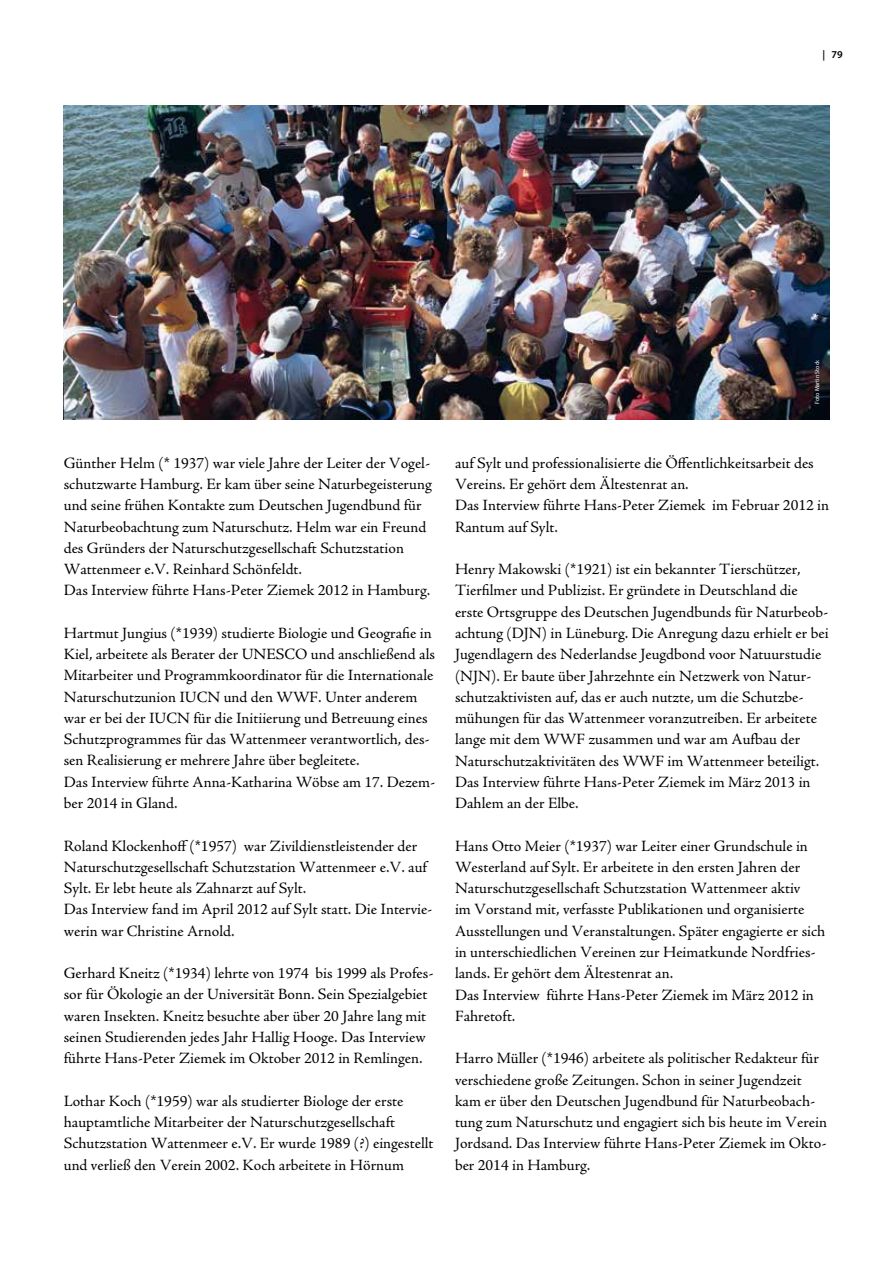
<style>
.page{position:relative;width:893px;height:1263px;background:#fff}
.page>*{position:absolute;margin:0;border:0;box-sizing:border-box;transform-origin:0 0}
.t1{font:15.75px/21.3px "Adobe Jenson Pro";color:#000}
.t2{font:600 10.5px "Myriad Pro";color:#000}
.t3{font:6px "Myriad Pro";color:#fff}
</style>
<div class="page">
<img style="left:64px;top:106px;width:765px;height:314px">
<p class="t2" style="left:822px;top:48px;width:22px">| 79</p>
<p class="t3" style="left:813px;top:404px;width:46px;rotate:-90deg">Foto Martin Stock</p>
<p class="t1" style="left:64px;top:452px;width:369px">Günther Helm (* 1937) war viele Jahre der Leiter der Vogel&shy;schutzwarte Hamburg. Er kam über seine Naturbegeisterung und seine frühen Kontakte zum Deutschen Jugendbund für Naturbeobachtung zum Naturschutz. Helm war ein Freund des Gründers der Naturschutzgesellschaft Schutzstation Wattenmeer e.V. Reinhard Schönfeldt.<br>Das Interview führte Hans-Peter Ziemek 2012 in Hamburg.</p>
<p class="t1" style="left:64px;top:623px;width:373px">Hartmut Jungius (*1939) studierte Biologie und Geografie in Kiel, arbeitete als Berater der UNESCO und anschließend als Mitarbeiter und Programmkoordinator für die Internationale Naturschutzunion IUCN und den WWF. Unter anderem war er bei der IUCN für die Initiierung und Betreuung eines Schutzprogrammes für das Wattenmeer verantwortlich, des&shy;sen Realisierung er mehrere Jahre über begleitete.<br>Das Interview führte Anna-Katharina Wöbse am 17. Dezem&shy;ber 2014 in Gland.</p>
<p class="t1" style="left:64px;top:835px;width:370px">Roland Klockenhoff (*1957) war Zivildienstleistender der Naturschutzgesellschaft Schutzstation Wattenmeer e.V. auf Sylt. Er lebt heute als Zahnarzt auf Sylt.<br>Das Interview fand im April 2012 auf Sylt statt. Die Intervie&shy;werin war Christine Arnold.</p>
<p class="t1" style="left:64px;top:963px;width:371px">Gerhard Kneitz (*1934) lehrte von 1974 bis 1999 als Profes&shy;sor für Ökologie an der Universität Bonn. Sein Spezialgebiet waren Insekten. Kneitz besuchte aber über 20 Jahre lang mit seinen Studierenden jedes Jahr Hallig Hooge. Das Interview führte Hans-Peter Ziemek im Oktober 2012 in Remlingen.</p>
<p class="t1" style="left:64px;top:1090px;width:371px">Lothar Koch (*1959) war als studierter Biologe der erste hauptamtliche Mitarbeiter der Naturschutzgesellschaft Schutzstation Wattenmeer e.V. Er wurde 1989 (?) eingestellt und verließ den Verein 2002. Koch arbeitete in Hörnum</p>
<p class="t1" style="left:455px;top:453px;width:376px">auf Sylt und professionalisierte die Öffentlichkeitsarbeit des Vereins. Er gehört dem Ältestenrat an.<br>Das Interview führte Hans-Peter Ziemek im Februar 2012 in Rantum auf Sylt.</p>
<p class="t1" style="left:455px;top:559px;width:375px">Henry Makowski (*1921) ist ein bekannter Tierschützer, Tierfilmer und Publizist. Er gründete in Deutschland die erste Ortsgruppe des Deutschen Jugendbunds für Naturbeob&shy;achtung (DJN) in Lüneburg. Die Anregung dazu erhielt er bei Jugendlagern des Nederlandse Jeugdbond voor Natuurstudie (NJN). Er baute über Jahrzehnte ein Netzwerk von Natur&shy;schutzaktivisten auf, das er auch nutzte, um die Schutzbe&shy;mühungen für das Wattenmeer voranzutreiben. Er arbeitete lange mit dem WWF zusammen und war am Aufbau der Naturschutzaktivitäten des WWF im Wattenmeer beteiligt.<br>Das Interview führte Hans-Peter Ziemek im März 2013 in Dahlem an der Elbe.</p>
<p class="t1" style="left:455px;top:835px;width:372px">Hans Otto Meier (*1937) war Leiter einer Grundschule in Westerland auf Sylt. Er arbeitete in den ersten Jahren der Naturschutzgesellschaft Schutzstation Wattenmeer aktiv<br>im Vorstand mit, verfasste Publikationen und organisierte Ausstellungen und Veranstaltungen. Später engagierte er sich in unterschiedlichen Vereinen zur Heimatkunde Nordfries&shy;lands. Er gehört dem Ältestenrat an.<br>Das Interview führte Hans-Peter Ziemek im März 2012 in Fahretoft.</p>
<p class="t1" style="left:455px;top:1048px;width:374px">Harro Müller (*1946) arbeitete als politischer Redakteur für verschiedene große Zeitungen. Schon in seiner Jugendzeit kam er über den Deutschen Jugendbund für Naturbeobach&shy;tung zum Naturschutz und engagiert sich bis heute im Verein Jordsand. Das Interview führte Hans-Peter Ziemek im Okto&shy;ber 2014 in Hamburg.</p>
</div>
